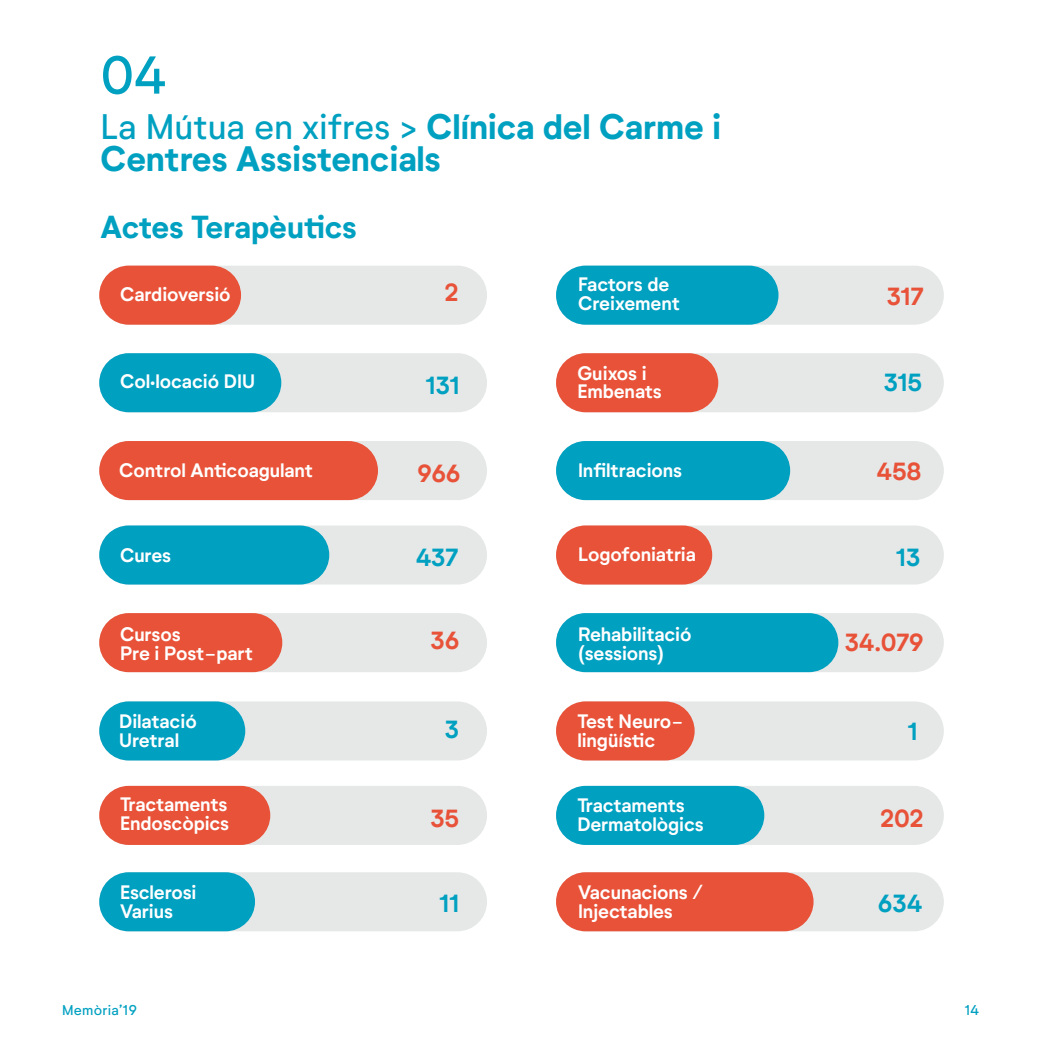
<style>
.page{position:relative;width:1042px;height:1042px;background:#fff}
.page>*{position:absolute;margin:0;border:0;box-sizing:border-box;transform-origin:0 0}
.t1{font:52.5px "Neutrif Studio";color:#00a0c1}
.t2{font:700 35px/31.5px "Neutrif Studio";letter-spacing:-.01em;color:#00a0c1}
.t3{font:700 31.5px "Neutrif Studio";letter-spacing:-.01em;color:#00a0c1}
.t4{font:600 24.5px "Neutrif Studio";color:#e85238}
.t5{font:600 24.5px "Neutrif Studio";color:#00a0c1}
.t6{font:600 19.25px/18.9px "Neutrif Studio";letter-spacing:-.01em;color:#fff}
.t7{font:14px "Neutrif Studio";letter-spacing:.02em;color:#00a0c1}
.s1{font-weight:400}
</style>
<div class="page">
<div style="left:99px;top:266px;width:388px;height:59px;background:#e6e8e8;border-radius:30px"></div>
<div style="left:556px;top:266px;width:388px;height:59px;background:#e6e8e8;border-radius:30px"></div>
<div style="left:99px;top:353px;width:388px;height:59px;background:#e6e8e8;border-radius:30px"></div>
<div style="left:556px;top:353px;width:388px;height:59px;background:#e6e8e8;border-radius:30px"></div>
<div style="left:99px;top:441px;width:388px;height:59px;background:#e6e8e8;border-radius:30px"></div>
<div style="left:556px;top:441px;width:388px;height:59px;background:#e6e8e8;border-radius:30px"></div>
<div style="left:99px;top:701px;width:388px;height:59px;background:#e6e8e8;border-radius:30px"></div>
<div style="left:556px;top:701px;width:388px;height:59px;background:#e6e8e8;border-radius:30px"></div>
<div style="left:99px;top:525px;width:388px;height:59px;background:#e6e8e8;border-radius:30px"></div>
<div style="left:556px;top:525px;width:388px;height:59px;background:#e6e8e8;border-radius:30px"></div>
<div style="left:99px;top:786px;width:388px;height:59px;background:#e6e8e8;border-radius:30px"></div>
<div style="left:556px;top:786px;width:388px;height:59px;background:#e6e8e8;border-radius:30px"></div>
<div style="left:99px;top:613px;width:388px;height:59px;background:#e6e8e8;border-radius:30px"></div>
<div style="left:556px;top:613px;width:388px;height:59px;background:#e6e8e8;border-radius:30px"></div>
<div style="left:99px;top:872px;width:388px;height:59px;background:#e6e8e8;border-radius:30px"></div>
<div style="left:556px;top:872px;width:388px;height:59px;background:#e6e8e8;border-radius:30px"></div>
<div style="left:99px;top:266px;width:142px;height:59px;background:#e85238;border-radius:30px"></div>
<div style="left:556px;top:266px;width:222px;height:59px;background:#00a0c1;border-radius:30px"></div>
<div style="left:99px;top:353px;width:182px;height:59px;background:#00a0c1;border-radius:30px"></div>
<div style="left:556px;top:353px;width:162px;height:59px;background:#e85238;border-radius:30px"></div>
<div style="left:99px;top:525px;width:230px;height:59px;background:#00a0c1;border-radius:30px"></div>
<div style="left:556px;top:525px;width:156px;height:59px;background:#e85238;border-radius:30px"></div>
<div style="left:99px;top:786px;width:171px;height:59px;background:#e85238;border-radius:30px"></div>
<div style="left:556px;top:786px;width:208px;height:59px;background:#00a0c1;border-radius:30px"></div>
<div style="left:99px;top:441px;width:279px;height:59px;background:#e85238"></div>
<svg style="left:556px;top:441px;width:234px;height:59px;background:#0da4c3"></svg>
<svg style="left:99px;top:701px;width:146px;height:59px;background:#16a7c5"></svg>
<svg style="left:556px;top:701px;width:138px;height:59px;background:#e96149"></svg>
<svg style="left:99px;top:613px;width:183px;height:59px;background:#e85d45"></svg>
<div style="left:556px;top:613px;width:282px;height:59px;background:#00a0c1"></div>
<svg style="left:99px;top:872px;width:156px;height:59px;background:#14a7c5"></svg>
<div style="left:556px;top:872px;width:257px;height:59px;background:#e85238"></div>
<h1 class="t1" style="left:100px;top:43px;width:67px">04</h1>
<h2 class="t2" style="left:100px;top:111px;width:622px"><span class="s1">La Mútua en xifres &gt;</span> Clínica del Carme i<br>Centres Assistencials</h2>
<h3 class="t3" style="left:100px;top:207px;width:258px">Actes Terapèutics</h3>
<p class="t6" style="left:120px;top:285px;width:112px">Cardioversió</p>
<p class="t6" style="left:578px;top:275px;width:103px">Factors de<br>Creixement</p>
<p class="t4" style="left:445px;top:277px;width:15px">2</p>
<p class="t4" style="left:886px;top:281px;width:38px">317</p>
<p class="t6" style="left:120px;top:372px;width:136px">Col·locació DIU</p>
<p class="t6" style="left:577px;top:363px;width:86px">Guixos i<br>Embenats</p>
<p class="t5" style="left:426px;top:370px;width:36px">131</p>
<p class="t5" style="left:883px;top:368px;width:40px">315</p>
<p class="t4" style="left:417px;top:458px;width:45px">966</p>
<p class="t4" style="left:876px;top:457px;width:47px">458</p>
<p class="t6" style="left:119px;top:461px;width:195px">Control Anticoagulant</p>
<p class="t6" style="left:578px;top:461px;width:105px">Infiltracions</p>
<p class="t6" style="left:120px;top:546px;width:53px">Cures</p>
<p class="t6" style="left:578px;top:544px;width:119px">Logofoniatria</p>
<p class="t5" style="left:416px;top:542px;width:44px">437</p>
<p class="t5" style="left:896px;top:542px;width:26px">13</p>
<p class="t6" style="left:120px;top:624px;width:134px">Cursos<br>Pre i Post-part</p>
<p class="t6" style="left:578px;top:624px;width:115px">Rehabilitació (sessions)</p>
<p class="t4" style="left:431px;top:625px;width:30px">36</p>
<p class="t4" style="left:845px;top:627px;width:80px">34.079</p>
<p class="t6" style="left:119px;top:712px;width:79px">Dilatació<br>Uretral</p>
<p class="t6" style="left:577px;top:712px;width:108px">Test Neuro&shy;lingüístic</p>
<p class="t5" style="left:445px;top:714px;width:16px">3</p>
<p class="t5" style="left:908px;top:716px;width:11px">1</p>
<p class="t6" style="left:120px;top:795px;width:111px">Tractaments<br>Endoscòpics</p>
<p class="t6" style="left:577px;top:796px;width:128px">Tractaments<br>Dermatològics</p>
<p class="t4" style="left:431px;top:803px;width:30px">35</p>
<p class="t4" style="left:880px;top:803px;width:45px">202</p>
<p class="t6" style="left:120px;top:882px;width:78px">Esclerosi<br>Varius</p>
<p class="t6" style="left:578px;top:882px;width:126px">Vacunacions /<br>Injectables</p>
<p class="t5" style="left:439px;top:888px;width:21px">11</p>
<p class="t5" style="left:878px;top:888px;width:46px">634</p>
<p class="t7" style="left:62px;top:1002px;width:76px">Memòria’19</p>
<p class="t7" style="left:964px;top:1002px;width:16px">14</p>
</div>
